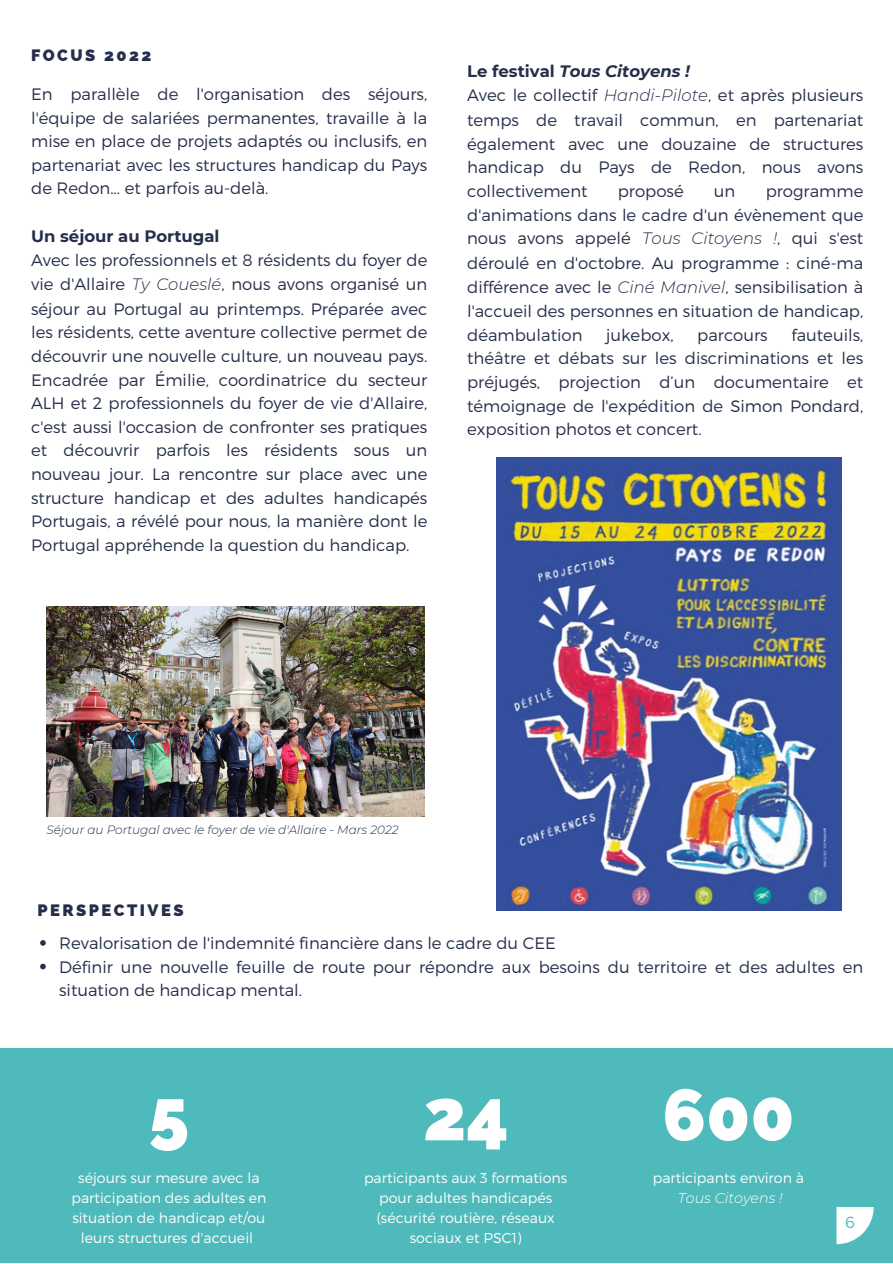
<style>
.page{position:relative;width:893px;height:1264px;background:#fff}
.page>*{position:absolute;margin:0;border:0;box-sizing:border-box;transform-origin:0 0}
.t1{font:800 72px "Raleway";color:#fff}
.t2{font:300 16.5px/23.7px "Montserrat";color:#252e4a;text-align:justify}
.t3{font:italic 700 16.5px "Montserrat";color:#252e4a}
.t4{font:800 16.5px "Raleway";letter-spacing:.15em;color:#252e4a}
.t5{font:700 16.5px "Montserrat";color:#252e4a}
.t6{font:300 16.2px "Montserrat";color:#4fbabb}
.t7{font:300 14.25px/20.2px "Montserrat";color:#fff;text-align:center}
.t8{font:italic 300 14.25px "Montserrat";color:#fff}
.t9{font:italic 300 12px "Montserrat";color:#252e4a}
.s1{font-style:italic}
.s2{font-style:normal}
</style>
<div class="page">
<div style="left:0;top:1048px;width:892px;height:214px;background:#4fbabb"></div>
<svg style="left:836px;top:1207px;width:37px;height:37px"></svg>
<img style="left:47px;top:606px;width:377px;height:210px">
<img style="left:496px;top:457px;width:345px;height:453px">
<svg style="left:40px;top:940px;width:6px;height:5px"></svg>
<svg style="left:40px;top:963px;width:6px;height:6px"></svg>
<p class="t4" style="left:31px;top:45px;width:122px">FOCUS 2022</p>
<p class="t2" style="left:31px;top:81px;width:397px">En parallèle de l'organisation des séjours, l'équipe de salariées permanentes, travaille à la mise en place de projets adaptés ou inclusifs, en partenariat avec les structures handicap du Pays de Redon... et parfois au-delà.</p>
<p class="t5" style="left:31px;top:226px;width:190px">Un séjour au Portugal</p>
<p class="t2" style="left:31px;top:248px;width:397px">Avec les professionnels et 8 résidents du foyer de vie d'Allaire <span class="s1">Ty Coueslé</span>, nous avons organisé un séjour au Portugal au printemps. Préparée avec les résidents, cette aventure collective permet de découvrir une nouvelle culture, un nouveau pays.<br>Encadrée par Émilie, coordinatrice du secteur ALH et 2 professionnels du foyer de vie d'Allaire, c'est aussi l'occasion de confronter ses pratiques et découvrir parfois les résidents sous un nouveau jour. La rencontre sur place avec une structure handicap et des adultes handicapés Portugais, a révélé pour nous, la manière dont le Portugal appréhende la question du handicap.</p>
<p class="t3" style="left:467px;top:61px;width:224px"><span class="s2">Le festival</span> Tous Citoyens !</p>
<p class="t2" style="left:467px;top:83px;width:397px">Avec le collectif <span class="s1">Handi-Pilote</span>, et après plusieurs temps de travail commun, en partenariat également avec une douzaine de structures handicap du Pays de Redon, nous avons collectivement</p>
<p class="t2" style="left:617px;top:178px;width:67px">proposé</p>
<p class="t2" style="left:714px;top:178px;width:23px">un</p>
<p class="t2" style="left:467px;top:178px;width:397px;text-indent:298px">programme d'animations dans le cadre d'un évènement que nous avons appelé <span class="s1">Tous Citoyens !</span>, qui s'est déroulé en d'octobre. Au programme : ciné-ma différence avec le <span class="s1">Ciné Manivel</span>, sensibilisation à l'accueil des personnes en situation de handicap, déambulation</p>
<p class="t2" style="left:467px;top:322px;width:397px;text-indent:324px">fauteuils, théâtre et débats sur les discriminations et les préjugés, projection d’un documentaire et témoignage de l'expédition de Simon Pondard, exposition photos et concert.</p>
<p class="t2" style="left:606px;top:322px;width:69px">jukebox,</p>
<p class="t2" style="left:697px;top:322px;width:72px">parcours</p>
<p class="t9" style="left:47px;top:822px;width:353px">Séjour au Portugal avec le foyer de vie d'Allaire - Mars 2022</p>
<p class="t4" style="left:37px;top:900px;width:148px">PERSPECTIVES</p>
<p class="t2" style="left:59px;top:930px;width:498px">Revalorisation de l'indemnité financière dans le cadre du CEE</p>
<p class="t2" style="left:59px;top:954px;width:805px">Définir une nouvelle feuille de route pour répondre aux besoins du territoire et des adultes en situation de handicap mental.</p>
<p class="t1" style="left:149px;top:1072px;width:42px">5</p>
<p class="t7" style="left:71px;top:1166px;width:196px">séjours sur mesure avec la participation des adultes en situation de handicap et/ou leurs structures d'accueil</p>
<p class="t1" style="left:423px;top:1072px;width:87px">24</p>
<p class="t7" style="left:364px;top:1166px;width:205px">participants aux 3 formations pour adultes handicapés (sécurité routière, réseaux sociaux et PSC1)</p>
<p class="t1" style="left:662px;top:1072px;width:134px">600</p>
<p class="t7" style="left:652px;top:1166px;width:153px">participants environ à</p>
<p class="t8" style="left:677px;top:1189px;width:106px">Tous Citoyens !</p>
<p class="t6" style="left:845px;top:1211px;width:11px">6</p>
</div>
